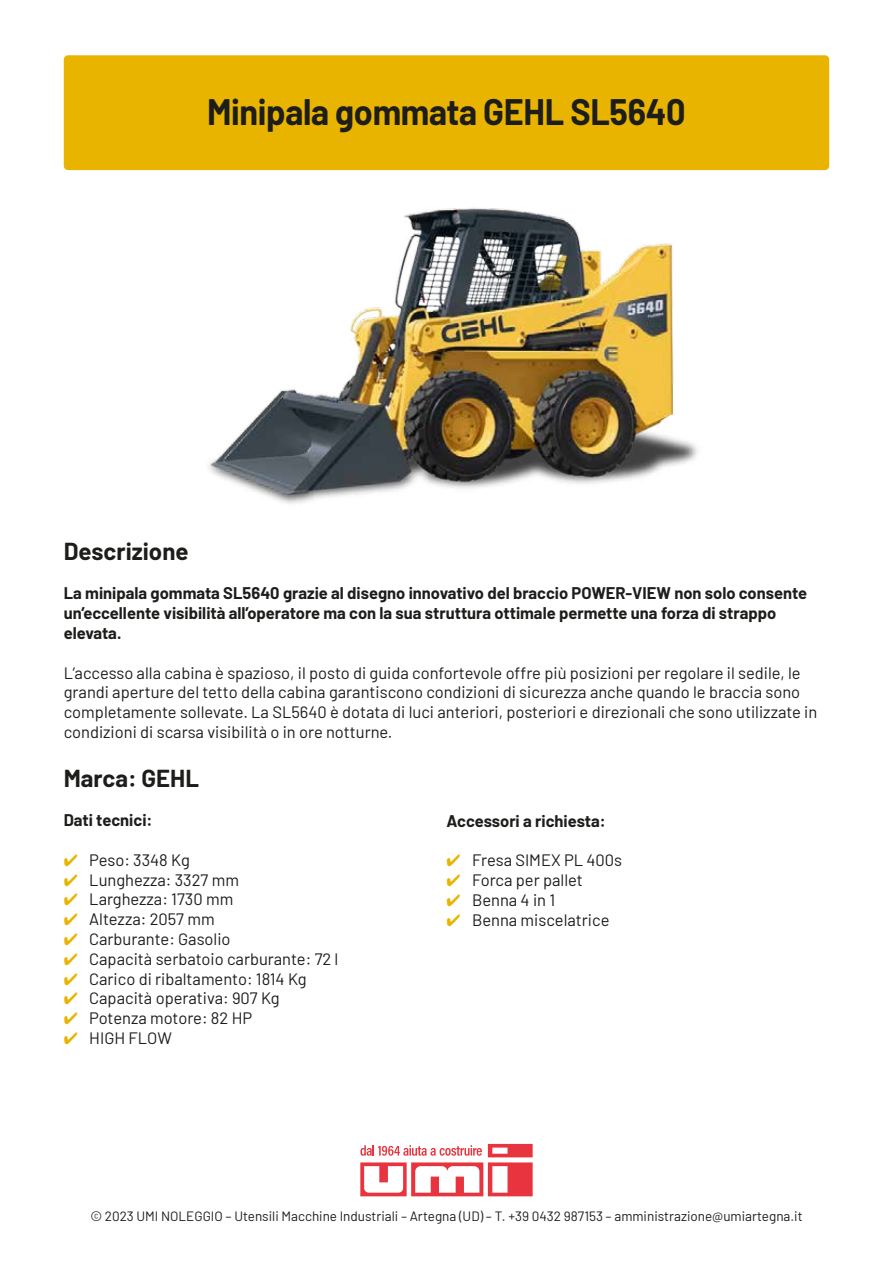
<style>
.page{position:relative;width:893px;height:1263px;background:#fff}
.page>*{position:absolute;margin:0;border:0;box-sizing:border-box;transform-origin:0 0}
.t1{font:700 36px "Barlow";letter-spacing:-.01em;color:#1d1d1b;scale:.95 1}
.t2{font:700 24px "Barlow";color:#1d1d1b}
.t3{font:16.5px/19.8px "Barlow";color:#1d1d1b}
.t4{font:700 16.5px/19.8px "Barlow";color:#1d1d1b}
.t5{font:13.5px "Barlow";color:#1d1d1b}
.s1{color:#e9b400}
</style>
<div class="page">
<img style="left:208px;top:208px;width:490px;height:296px">
<svg style="left:360px;top:1144px;width:173px;height:52px"></svg>
<div style="left:64px;top:55px;width:765px;height:115px;background:#e9b400;border-radius:4px"></div>
<h1 class="t1" style="left:207px;top:85px;width:505px">Minipala gommata GEHL SL5640</h1>
<h2 class="t2" style="left:64px;top:533px;width:126px">Descrizione</h2>
<p class="t4" style="left:64px;top:582px;width:745px">La minipala gommata SL5640 grazie al disegno innovativo del braccio POWER-VIEW non solo consente un’eccellente visibilità all’operatore ma con la sua struttura ottimale permette una forza di strappo elevata.</p>
<p class="t3" style="left:64px;top:661px;width:755px">L’accesso alla cabina è spazioso, il posto di guida confortevole offre più posizioni per regolare il sedile, le grandi aperture del tetto della cabina garantiscono condizioni di sicurezza anche quando le braccia sono completamente sollevate. La SL5640 è dotata di luci anteriori, posteriori e direzionali che sono utilizzate in condizioni di scarsa visibilità o in ore notturne.</p>
<h2 class="t2" style="left:64px;top:760px;width:137px">Marca: GEHL</h2>
<p class="t4" style="left:64px;top:809px;width:90px">Dati tecnici:</p>
<p class="t3" style="left:64px;top:849px;width:128px"><span class="s1">✔</span> Peso: 3348 Kg</p>
<p class="t3" style="left:64px;top:868px;width:177px"><span class="s1">✔</span> Lunghezza: 3327 mm</p>
<p class="t3" style="left:64px;top:888px;width:171px"><span class="s1">✔</span> Larghezza: 1730 mm</p>
<p class="t3" style="left:64px;top:908px;width:152px"><span class="s1">✔</span> Altezza: 2057 mm</p>
<p class="t3" style="left:64px;top:928px;width:168px"><span class="s1">✔</span> Carburante: Gasolio</p>
<p class="t3" style="left:64px;top:948px;width:276px"><span class="s1">✔</span> Capacità serbatoio carburante: 72 l</p>
<p class="t3" style="left:64px;top:967px;width:244px"><span class="s1">✔</span> Carico di ribaltamento: 1814 Kg</p>
<p class="t3" style="left:64px;top:987px;width:217px"><span class="s1">✔</span> Capacità operativa: 907 Kg</p>
<p class="t3" style="left:64px;top:1007px;width:190px"><span class="s1">✔</span> Potenza motore: 82 HP</p>
<p class="t3" style="left:64px;top:1027px;width:110px"><span class="s1">✔</span> HIGH FLOW</p>
<p class="t4" style="left:446px;top:809px;width:161px">Accessori a richiesta:</p>
<p class="t3" style="left:446px;top:849px;width:177px"><span class="s1">✔</span> Fresa SIMEX PL 400s</p>
<p class="t3" style="left:446px;top:869px;width:138px"><span class="s1">✔</span> Forca per pallet</p>
<p class="t3" style="left:446px;top:889px;width:110px"><span class="s1">✔</span> Benna 4 in 1</p>
<p class="t3" style="left:446px;top:908px;width:164px"><span class="s1">✔</span> Benna miscelatrice</p>
<p class="t5" style="left:90px;top:1206px;width:714px">© 2023 UMI NOLEGGIO – Utensili Macchine Industriali – Artegna (UD) – T. +39 0432 987153 – amministrazione@umiartegna.it</p>
</div>
